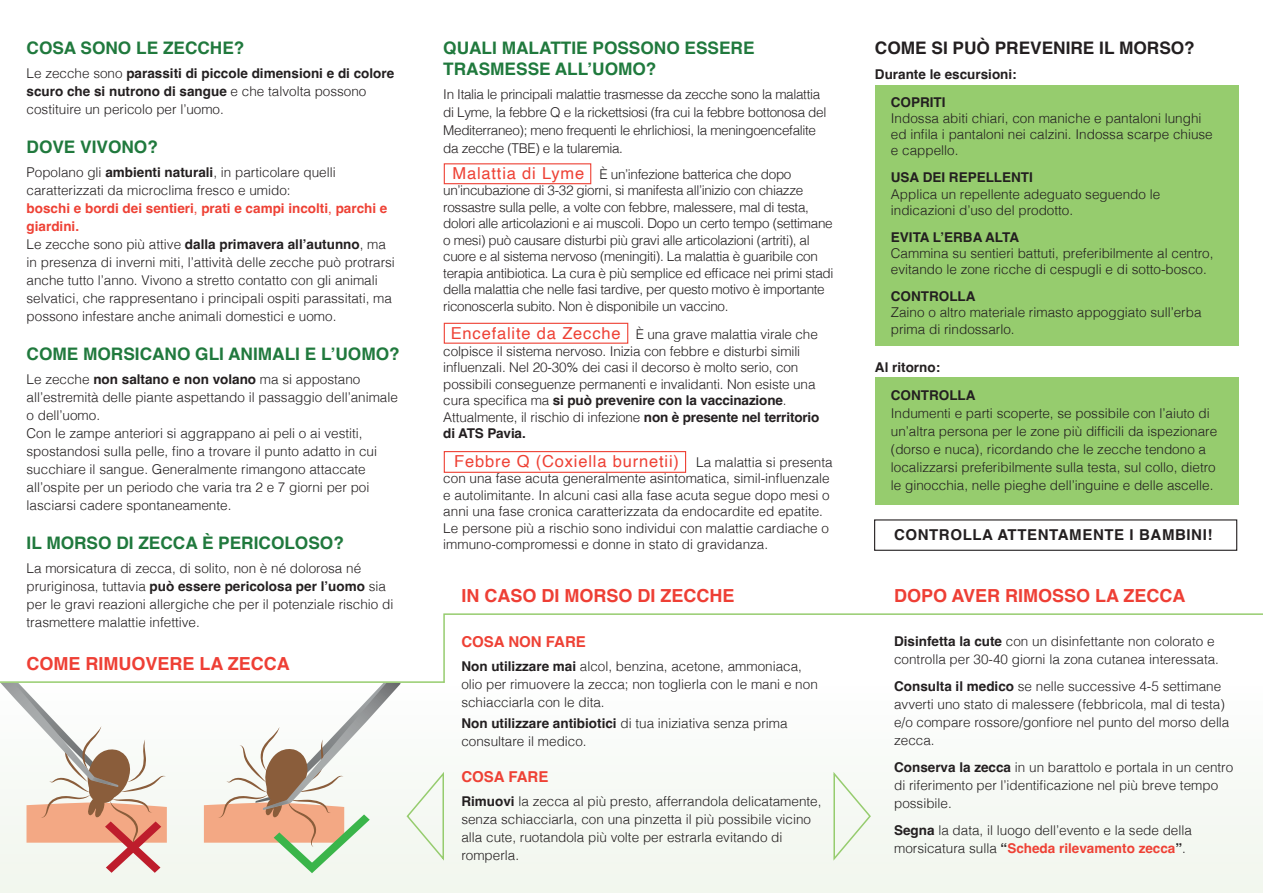
<style>
.page{position:relative;width:1263px;height:893px;background:#fff}
.page>*{position:absolute;margin:0;border:0;box-sizing:border-box;transform-origin:0 0}
.t1{font:700 18px "Helvetica";color:#ee3f35}
.t2{font:700 17.25px/21px "Helvetica";color:#20793d}
.t3{font:700 17.25px "Helvetica";color:#231f20}
.t4{font:16.5px "Helvetica";letter-spacing:.05em;color:#ee4135}
.t5{font:700 15px "Helvetica";letter-spacing:.04em;color:#231f20}
.t6{font:700 15px "Helvetica";color:#ee4135}
.t7{font:300 13.5px/18px "Helvetica";color:#231f20}
.t8{font:300 13.5px/16.5px "Helvetica";letter-spacing:-.025em;color:#231f20}
.t9{font:700 13.5px/18px "Helvetica";color:#231f20}
.t10{font:700 13.5px/18px "Helvetica";color:#ee4135}
.s1{font-weight:300}
.s2{font-weight:700}
.s3{font-weight:400}
.s4{color:#1f7a3d}
.s5{font-weight:400;font-size:16.5px;color:#ee4135}
.s6{font-weight:300;font-size:13.5px;color:#231f20}
.s7{font-weight:700;color:#ee4135}
</style>
<div class="page">
<div style="left:0;top:681px;width:1263px;height:212px;background:#f6f9f4"></div>
<svg style="left:204px;top:683px;width:196px;height:190px"></svg>
<svg style="left:0;top:683px;width:170px;height:190px"></svg>
<div style="left:444px;top:163px;width:147px;height:21px;border:1px solid #ee4135"></div>
<hr style="left:0;top:681px;width:444px;height:2px;background:#96cc6e">
<svg style="left:443px;top:613px;width:820px;height:102px"></svg>
<svg style="left:406px;top:772px;width:38px;height:89px"></svg>
<div style="left:875px;top:377px;width:363px;height:127px;background:#96cc6e"></div>
<div style="left:875px;top:85px;width:363px;height:260px;background:#96cc6e"></div>
<svg style="left:833px;top:772px;width:38px;height:89px"></svg>
<div style="left:874px;top:519px;width:363px;height:32px;border:1px solid #231f20"></div>
<div style="left:444px;top:323px;width:184px;height:21px;border:1px solid #ee4135"></div>
<div style="left:444px;top:451px;width:242px;height:22px;border:1px solid #ee4135"></div>
<p class="t2" style="left:27px;top:39px;width:219px">COSA SONO LE ZECCHE?</p>
<p class="t9" style="left:27px;top:66px;width:369px"><span class="s1">Le zecche sono</span> parassiti di piccole dimensioni e di colore scuro che si nutrono di sangue <span class="s1">e che talvolta possono costituire un pericolo per l’uomo.</span></p>
<p class="t2" style="left:27px;top:138px;width:133px">DOVE VIVONO?</p>
<p class="t7" style="left:27px;top:162px;width:311px">Popolano gli <span class="s2">ambienti naturali</span>, in particolare quelli caratterizzati da microclima fresco e umido:</p>
<p class="t10" style="left:27px;top:201px;width:362px">boschi e bordi dei sentieri<span class="s3">,</span> prati e campi incolti<span class="s3">,</span> parchi e giardini.</p>
<p class="t7" style="left:27px;top:234px;width:370px">Le zecche sono più attive <span class="s2">dalla primavera all’autunno</span>, ma in presenza di inverni miti, l’attività delle zecche può protrarsi anche tutto l’anno. Vivono a stretto contatto con gli animali selvatici, che rappresentano i principali ospiti parassitati, ma possono infestare anche animali domestici e uomo.</p>
<p class="t2" style="left:27px;top:345px;width:375px">COME MORSICANO GLI ANIMALI E L’UOMO?</p>
<p class="t7" style="left:27px;top:369px;width:373px">Le zecche <span class="s2">non saltano e non volano</span> ma si appostano all’estremità delle piante aspettando il passaggio dell’animale o dell’uomo.</p>
<p class="t7" style="left:27px;top:423px;width:352px">Con le zampe anteriori si aggrappano ai peli o ai vestiti, spostandosi sulla pelle, fino a trovare il punto adatto in cui succhiare il sangue. Generalmente rimangono attaccate all’ospite per un periodo che varia tra 2 e 7 giorni per poi lasciarsi cadere spontaneamente.</p>
<p class="t2" style="left:27px;top:534px;width:319px">IL MORSO DI ZECCA È PERICOLOSO?</p>
<p class="t7" style="left:27px;top:558px;width:368px">La morsicatura di zecca, di solito, non è né dolorosa né pruriginosa, tuttavia <span class="s2">può essere pericolosa per l’uomo</span> sia per le gravi reazioni allergiche che per il potenziale rischio di trasmettere malattie infettive.</p>
<p class="t1" style="left:27px;top:653px;width:265px">COME RIMUOVERE LA ZECCA</p>
<p class="t2" style="left:443px;top:40px;width:313px">QUALI MALATTIE POSSONO ESSERE<br>TRAS<span class="s4">MESSE ALL’UOMO</span>?</p>
<p class="t8" style="left:443px;top:85px;width:385px;line-height:18px">In Italia le principali malattie trasmesse da zecche sono la malattia di Lyme, la febbre Q e la rickettsiosi (fra cui la febbre bottonosa del Mediterraneo); meno frequenti le ehrlichiosi, la meningoencefalite da zecche (TBE) e la tularemia.</p>
<p class="t8" style="left:443px;top:165px;width:392px;text-indent:9px"><span class="s5">Malattia di Lyme</span> È un’infezione batterica che dopo un’incubazione di 3-32 giorni, si manifesta all’inizio con chiazze rossastre sulla pelle, a volte con febbre, malessere, mal di testa, dolori alle articolazioni e ai muscoli. Dopo un certo tempo (settimane o mesi) può causare disturbi più gravi alle articolazioni (artriti), al cuore e al sistema nervoso (meningiti). La malattia è guaribile con terapia antibiotica. La cura è più semplice ed efficace nei primi stadi della malattia che nelle fasi tardive, per questo motivo è importante riconoscerla subito. Non è disponibile un vaccino.</p>
<p class="t7" style="left:443px;top:325px;width:376px;line-height:16.5px;text-indent:8px"><span class="s5">Encefalite da Zecche</span> È una grave malattia virale che colpisce il sistema nervoso. Inizia con febbre e disturbi simili influenzali. Nel 20-30% dei casi il decorso è molto serio, con possibili conseguenze permanenti e invalidanti. Non esiste una cura specifica ma <span class="s2">si può prevenire con la vaccinazione</span>.</p>
<p class="t9" style="left:443px;top:410px;width:378px;line-height:16.5px"><span class="s1">Attualmente, il rischio di infezione</span> non è presente nel territorio di ATS Pavia.</p>
<p class="t4" style="left:454px;top:448px;width:380px">Febbre Q (Coxiella burnetii) <span class="s6">La malattia si presenta</span></p>
<p class="t7" style="left:443px;top:469px;width:388px;line-height:16.5px">con una fase acuta generalmente asintomatica, simil-influenzale e autolimitante. In alcuni casi alla fase acuta segue dopo mesi o anni una fase cronica caratterizzata da endocardite ed epatite.<br>Le persone più a rischio sono individui con malattie cardiache o immuno-compromessi e donne in stato di gravidanza.</p>
<p class="t1" style="left:461px;top:585px;width:275px">IN CASO DI MORSO DI ZECCHE</p>
<p class="t6" style="left:461px;top:632px;width:126px">COSA NON FARE</p>
<p class="t7" style="left:461px;top:656px;width:358px"><span class="s2">Non utilizzare mai</span> alcol, benzina, acetone, ammoniaca, olio per rimuovere la zecca; non toglierla con le mani e non schiacciarla con le dita.</p>
<p class="t7" style="left:461px;top:713px;width:328px"><span class="s2">Non utilizzare antibiotici</span> di tua iniziativa senza prima consultare il medico.</p>
<p class="t6" style="left:461px;top:767px;width:88px">COSA FARE</p>
<p class="t7" style="left:461px;top:791px;width:362px"><span class="s2">Rimuovi</span> la zecca al più presto, afferrandola delicatamente, senza schiacciarla, con una pinzetta il più possibile vicino alla cute, ruotandola più volte per estrarla evitando di romperla.</p>
<p class="t3" style="left:875px;top:38px;width:321px">COME SI PUÒ PREVENIRE IL MORSO?</p>
<p class="t9" style="left:875px;top:67px;width:143px">Durante le escursioni:</p>
<p class="t9" style="left:891px;top:95px;width:56px">COPRITI</p>
<p class="t7" style="left:891px;top:109px;width:323px;line-height:16.2px">Indossa abiti chiari, con maniche e pantaloni lunghi ed infila i pantaloni nei calzini. Indossa scarpe chiuse e cappello.</p>
<p class="t9" style="left:891px;top:170px;width:144px">USA DEI REPELLENTI</p>
<p class="t7" style="left:891px;top:185px;width:271px;line-height:16.2px">Applica un repellente adeguato seguendo le indicazioni d’uso del prodotto.</p>
<p class="t9" style="left:891px;top:230px;width:130px">EVITA L’ERBA ALTA</p>
<p class="t7" style="left:891px;top:244px;width:324px;line-height:16.2px">Cammina su sentieri battuti, preferibilmente al centro, evitando le zone ricche di cespugli e di sotto-bosco.</p>
<p class="t9" style="left:891px;top:289px;width:86px">CONTROLLA</p>
<p class="t7" style="left:891px;top:304px;width:312px;line-height:16.2px">Zaino o altro materiale rimasto appoggiato sull’erba prima di rindossarlo.</p>
<p class="t9" style="left:875px;top:360px;width:67px">Al ritorno:</p>
<p class="t7" style="left:891px;top:385px;width:328px"><span class="s2">CONTROLLA<br></span>Indumenti e parti scoperte, se possibile con l’aiuto di un’altra persona per le zone più difficili da ispezionare (dorso e nuca), ricordando che le zecche tendono a localizzarsi preferibilmente sulla testa, sul collo, dietro le ginocchia, nelle pieghe dell’inguine e delle ascelle.</p>
<p class="t5" style="left:894px;top:526px;width:320px">CONTROLLA ATTENTAMENTE I BAMBINI!</p>
<p class="t1" style="left:894px;top:585px;width:293px">DOPO AVER RIMOSSO LA ZECCA</p>
<p class="t7" style="left:894px;top:631px;width:326px"><span class="s2">Disinfetta la cute</span> con un disinfettante non colorato e controlla per 30-40 giorni la zona cutanea interessata.</p>
<p class="t7" style="left:894px;top:676px;width:337px"><span class="s2">Consulta il medico</span> se nelle successive 4-5 settimane avverti uno stato di malessere (febbricola, mal di testa) e/o compare rossore/gonfiore nel punto del morso della zecca.</p>
<p class="t7" style="left:894px;top:757px;width:341px"><span class="s2">Conserva la zecca</span> in un barattolo e portala in un centro di riferimento per l’identificazione nel più breve tempo possibile.</p>
<p class="t7" style="left:894px;top:820px;width:299px"><span class="s2">Segna</span> la data, il luogo dell’evento e la sede della morsicatura sulla <span class="s2">“</span><span class="s7">Scheda rilevamento zecca</span><span class="s2">”</span>.</p>
</div>
